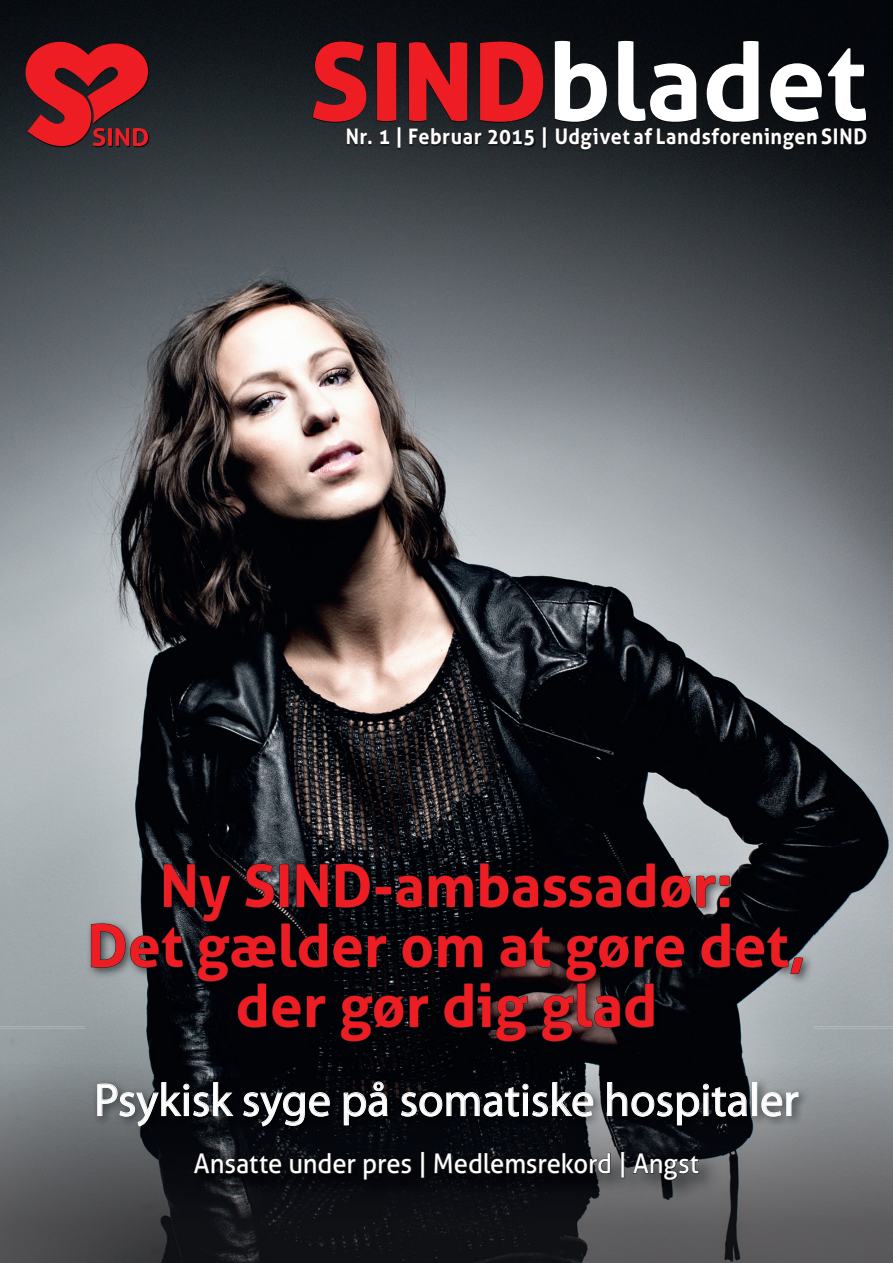
<style>
.page{position:relative;width:893px;height:1263px;background:#fff}
.page>*{position:absolute;margin:0;border:0;box-sizing:border-box;transform-origin:0 0}
.t1{font:700 108px "Aller";color:#fff}
.t2{font:700 58.5px/60px "Aller";color:#ee1d23;text-align:center}
.t3{font:46.5px "Myriad Pro";color:#fff}
.t4{font:27px "Aller";letter-spacing:-.005em;color:#fff;scale:.95 1}
.t5{font:700 21.45px "Aller";letter-spacing:.03em;color:#fff;scale:.92 1}
.s1{font-family:"Aller Display";font-weight:400;color:#ee1d23}
</style>
<div class="page">
<img style="left:0;top:0;width:893px;height:1263px">
<svg style="left:26px;top:42px;width:122px;height:104px;background:#a01e23"></svg>
<img style="left:347px;top:128px;width:200px;height:21px">
<svg style="left:347px;top:129px;width:25px;height:16px"></svg>
<svg style="left:380px;top:130px;width:9px;height:15px"></svg>
<svg style="left:397px;top:127px;width:4px;height:21px"></svg>
<svg style="left:409px;top:128px;width:73px;height:17px"></svg>
<svg style="left:488px;top:130px;width:46px;height:16px"></svg>
<svg style="left:543px;top:127px;width:3px;height:21px"></svg>
<img style="left:556px;top:128px;width:311px;height:23px">
<svg style="left:556px;top:128px;width:310px;height:22px;background:#141619"></svg>
<img style="left:313px;top:41px;width:554px;height:81px">
<img style="left:190px;top:1147px;width:531px;height:55px">
<svg style="left:193px;top:1153px;width:89px;height:21px;background:#111115"></svg>
<svg style="left:290px;top:1152px;width:66px;height:22px"></svg>
<svg style="left:363px;top:1158px;width:49px;height:22px"></svg>
<svg style="left:420px;top:1151px;width:5px;height:27px"></svg>
<svg style="left:434px;top:1152px;width:177px;height:22px;background:#151519"></svg>
<svg style="left:621px;top:1151px;width:4px;height:27px"></svg>
<svg style="left:632px;top:1153px;width:67px;height:27px;background:#303134"></svg>
<img style="left:92px;top:1077px;width:717px;height:60px">
<svg style="left:97px;top:1082px;width:137px;height:45px;background:#46494c"></svg>
<svg style="left:243px;top:1092px;width:87px;height:35px;background:#2e3033"></svg>
<svg style="left:343px;top:1081px;width:45px;height:44px;background:#2e2e32"></svg>
<svg style="left:400px;top:1082px;width:193px;height:35px;background:#303134"></svg>
<svg style="left:607px;top:1082px;width:140px;height:43px;background:#242529"></svg>
<div style="left:752px;top:1082px;width:5px;height:34px;border:1px solid #fff"></div>
<svg style="left:761px;top:1092px;width:38px;height:25px"></svg>
<img style="left:85px;top:858px;width:729px;height:195px">
<svg style="left:91px;top:863px;width:713px;height:179px;background:#1b1d20"></svg>
<h1 class="t1" style="left:310px;top:15px;width:559px"><span class="s1">SIND</span>bladet</h1>
<p class="t5" style="left:346px;top:124px;width:568px">Nr. 1 | Februar 2015 | Udgivet af Landsforeningen SIND</p>
<p class="t2" style="left:87px;top:855px;width:720px">Ny SIND-ambassadør:<br>Det gælder om at gøre det, der gør dig glad</p>
<p class="t3" style="left:94px;top:1071px;width:706px">Psykisk syge på somatiske hospitaler</p>
<p class="t4" style="left:194px;top:1147px;width:533px">Ansatte under pres | Medlemsrekord | Angst</p>
</div>
